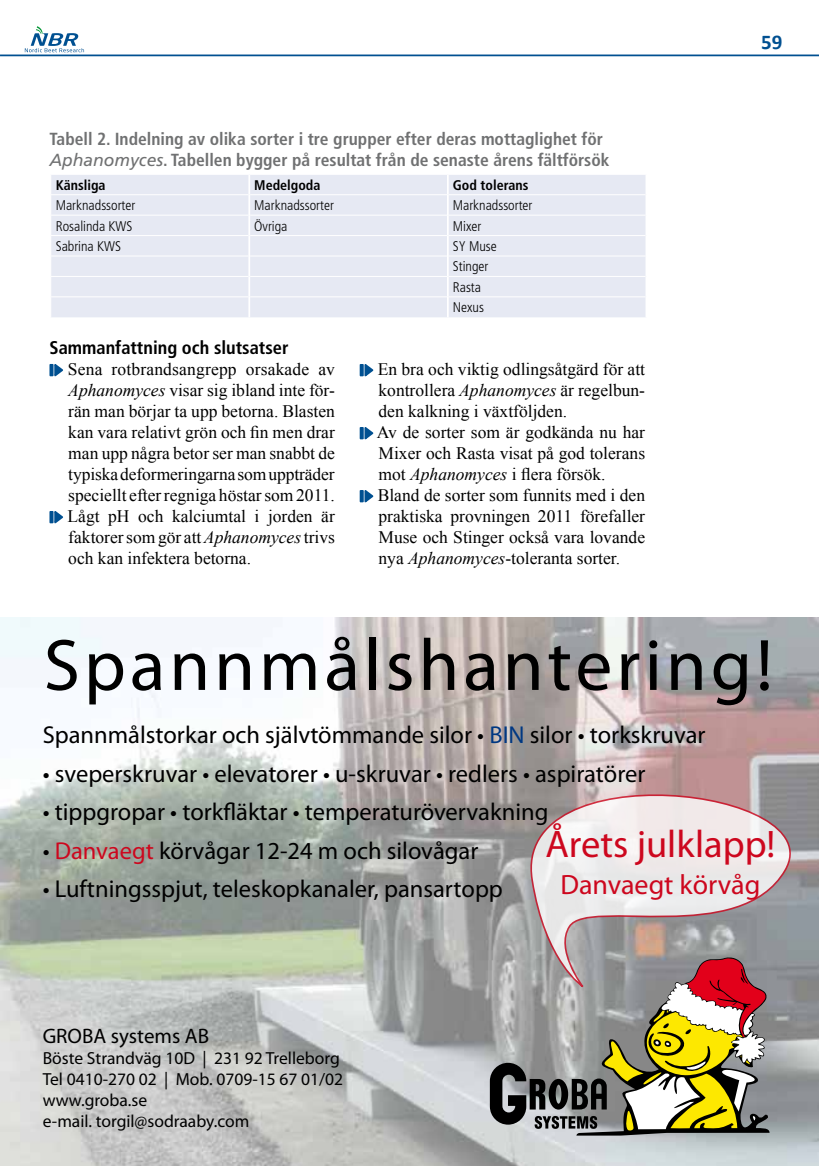
<style>
.page{position:relative;width:819px;height:1166px;background:#fff}
.page>*{position:absolute;margin:0;border:0;box-sizing:border-box;transform-origin:0 0}
.t1{font:73.5px "Myriad Pro";letter-spacing:.055em;color:#000}
.t2{font:38.5px "Myriad Pro";color:#cd071e}
.t3{font:28px "Myriad Pro";color:#cd071e}
.t4{font:24.5px "Myriad Pro";color:#000}
.t5{font:21px "Myriad Pro";color:#000}
.t6{font:700 21px "Calibri";color:#005091}
.t7{font:700 condensed 18.38px "Frutiger";color:#000}
.t8{font:17.5px/21px "Times New Roman";color:#000;text-align:justify}
.t9{font:700 condensed 17.5px/21px "Frutiger";color:#707172}
.t10{font:17.5px/21px "Myriad Pro";color:#000}
.t11{font:300 condensed 14px/20.5px "Frutiger";color:#000}
.t12{font:700 condensed 14px "Frutiger";color:#000}
.s1{font-weight:400;font-style:italic;font-stretch:normal}
.s2{font-style:italic}
.s3{color:#003882}
.s4{color:#cd071e}
</style>
<div class="page">
<hr style="left:0;top:55px;width:818px;height:1px;background:#005091">
<svg style="left:25px;top:26px;width:59px;height:26px"></svg>
<svg style="left:54px;top:364px;width:9px;height:12px"></svg>
<div style="left:49px;top:364px;width:5px;height:12px;border:2px solid #005091"></div>
<svg style="left:54px;top:511px;width:9px;height:12px"></svg>
<div style="left:49px;top:511px;width:5px;height:12px;border:2px solid #005091"></div>
<div style="left:51px;top:175px;width:594px;height:142px;background:#e6e9f3"></div>
<hr style="left:50px;top:194px;width:198px;height:1px;background:#fff">
<hr style="left:250px;top:194px;width:197px;height:1px;background:#fff">
<hr style="left:448px;top:194px;width:197px;height:1px;background:#fff">
<hr style="left:50px;top:215px;width:198px;height:1px;background:#fff">
<hr style="left:250px;top:215px;width:197px;height:1px;background:#fff">
<hr style="left:448px;top:215px;width:197px;height:1px;background:#fff">
<hr style="left:50px;top:235px;width:198px;height:1px;background:#fff">
<hr style="left:250px;top:235px;width:197px;height:1px;background:#fff">
<hr style="left:448px;top:235px;width:197px;height:1px;background:#fff">
<hr style="left:50px;top:256px;width:198px;height:1px;background:#fff">
<hr style="left:250px;top:256px;width:197px;height:1px;background:#fff">
<hr style="left:448px;top:256px;width:197px;height:1px;background:#fff">
<hr style="left:50px;top:276px;width:198px;height:1px;background:#fff">
<hr style="left:250px;top:276px;width:197px;height:1px;background:#fff">
<hr style="left:448px;top:276px;width:197px;height:1px;background:#fff">
<hr style="left:50px;top:296px;width:198px;height:1px;background:#fff">
<hr style="left:250px;top:296px;width:197px;height:1px;background:#fff">
<hr style="left:448px;top:296px;width:197px;height:1px;background:#fff">
<hr style="left:248px;top:175px;width:2px;height:20px;background:#fff">
<hr style="left:248px;top:195px;width:2px;height:20px;background:#fff">
<hr style="left:248px;top:215px;width:2px;height:21px;background:#fff">
<hr style="left:248px;top:236px;width:2px;height:20px;background:#fff">
<hr style="left:248px;top:256px;width:2px;height:20px;background:#fff">
<hr style="left:248px;top:276px;width:2px;height:21px;background:#fff">
<hr style="left:248px;top:297px;width:2px;height:20px;background:#fff">
<svg style="left:447px;top:175px;width:1px;height:142px"></svg>
<svg style="left:364px;top:364px;width:9px;height:12px"></svg>
<div style="left:359px;top:364px;width:5px;height:12px;border:2px solid #005091"></div>
<svg style="left:364px;top:427px;width:9px;height:12px"></svg>
<div style="left:359px;top:427px;width:5px;height:12px;border:2px solid #005091"></div>
<svg style="left:364px;top:490px;width:9px;height:12px"></svg>
<div style="left:359px;top:490px;width:5px;height:12px;border:2px solid #005091"></div>
<img style="left:0;top:618px;width:818px;height:548px">
<svg style="left:528px;top:792px;width:264px;height:196px;background:#cfc8c8"></svg>
<svg style="left:490px;top:956px;width:281px;height:179px;background:#9d9078"></svg>
<p class="t9" style="left:49px;top:128px;width:561px">Tabell 2. Indelning av olika sorter i tre grupper efter deras mottaglighet för<br><span class="s1">Aphanomyces</span>. Tabellen bygger på resultat från de senaste årens fältförsök</p>
<p class="t12" style="left:56px;top:177px;width:51px">Känsliga</p>
<p class="t12" style="left:254px;top:177px;width:68px">Medelgoda</p>
<p class="t12" style="left:453px;top:177px;width:77px">God tolerans</p>
<p class="t11" style="left:56px;top:195px;width:81px">Marknadssorter</p>
<p class="t11" style="left:254px;top:195px;width:81px">Marknadssorter</p>
<p class="t11" style="left:453px;top:195px;width:81px">Marknadssorter</p>
<p class="t11" style="left:56px;top:216px;width:78px">Rosalinda KWS</p>
<p class="t11" style="left:254px;top:216px;width:35px">Övriga</p>
<p class="t11" style="left:453px;top:216px;width:30px">Mixer</p>
<p class="t11" style="left:56px;top:236px;width:67px">Sabrina KWS</p>
<p class="t11" style="left:453px;top:236px;width:46px">SY Muse<br>Stinger<br>Rasta<br>Nexus</p>
<p class="t7" style="left:49px;top:336px;width:240px">Sammanfattning och slutsatser</p>
<p class="t8" style="left:67px;top:358px;width:269px">Sena rotbrandsangrepp orsakade av <span class="s2">Aphanomyces</span> visar sig ibland inte för&shy;rän man börjar ta upp betorna. Blasten kan vara relativt grön och fin men drar man upp några betor ser man snabbt de typiska deformeringarna som uppträder speciellt efter regniga höstar som 2011.<br>Lågt pH och kalciumtal i jorden är faktorer som gör att <span class="s2">Aphanomyces</span> trivs och kan infektera betorna.</p>
<p class="t8" style="left:377px;top:358px;width:270px;text-align:left">En bra och viktig odlingsåtgärd för att kontrollera <span class="s2">Aphanomyces</span> är regelbun&shy;den kalkning i växtföljden.<br>Av de sorter som är godkända nu har Mixer och Rasta visat på god tolerans mot <span class="s2">Aphanomyces</span> i flera försök.<br>Bland de sorter som funnits med i den praktiska provningen 2011 förefaller Muse och Stinger också vara lovande nya <span class="s2">Aphanomyces</span>-toleranta sorter.</p>
<p class="t6" style="left:761px;top:29px;width:23px">59</p>
<h1 class="t1" style="left:44px;top:625px;width:730px">Spannmålshantering!</h1>
<h3 class="t4" style="left:43px;top:722px;width:664px">Spannmålstorkar och självtömmande silor • <span class="s3">BIN</span> silor • torkskruvar</h3>
<h3 class="t4" style="left:43px;top:760px;width:604px">• sveperskruvar • elevatorer • u-skruvar • redlers • aspiratörer</h3>
<h3 class="t4" style="left:43px;top:799px;width:507px">• tippgropar • torkfläktar • temperaturövervakning</h3>
<h3 class="t4" style="left:43px;top:837px;width:437px">• <span class="s4">Danvaegt</span> körvågar 12-24 m och silovågar</h3>
<h3 class="t4" style="left:43px;top:876px;width:461px">• Luftningsspjut, teleskopkanaler, pansartopp</h3>
<h2 class="t2" style="left:545px;top:823px;width:231px">Årets julklapp!</h2>
<h3 class="t3" style="left:560px;top:869px;width:201px">Danvaegt körvåg</h3>
<p class="t5" style="left:43px;top:1024px;width:168px">GROBA systems AB</p>
<p class="t10" style="left:43px;top:1047px;width:302px">Böste Strandväg 10D | 231 92 Trelleborg<br>Tel 0410-270 02 | Mob. 0709-15 67 01/02 www.groba.se<br>e-mail. torgil@sodraaby.com</p>
</div>
